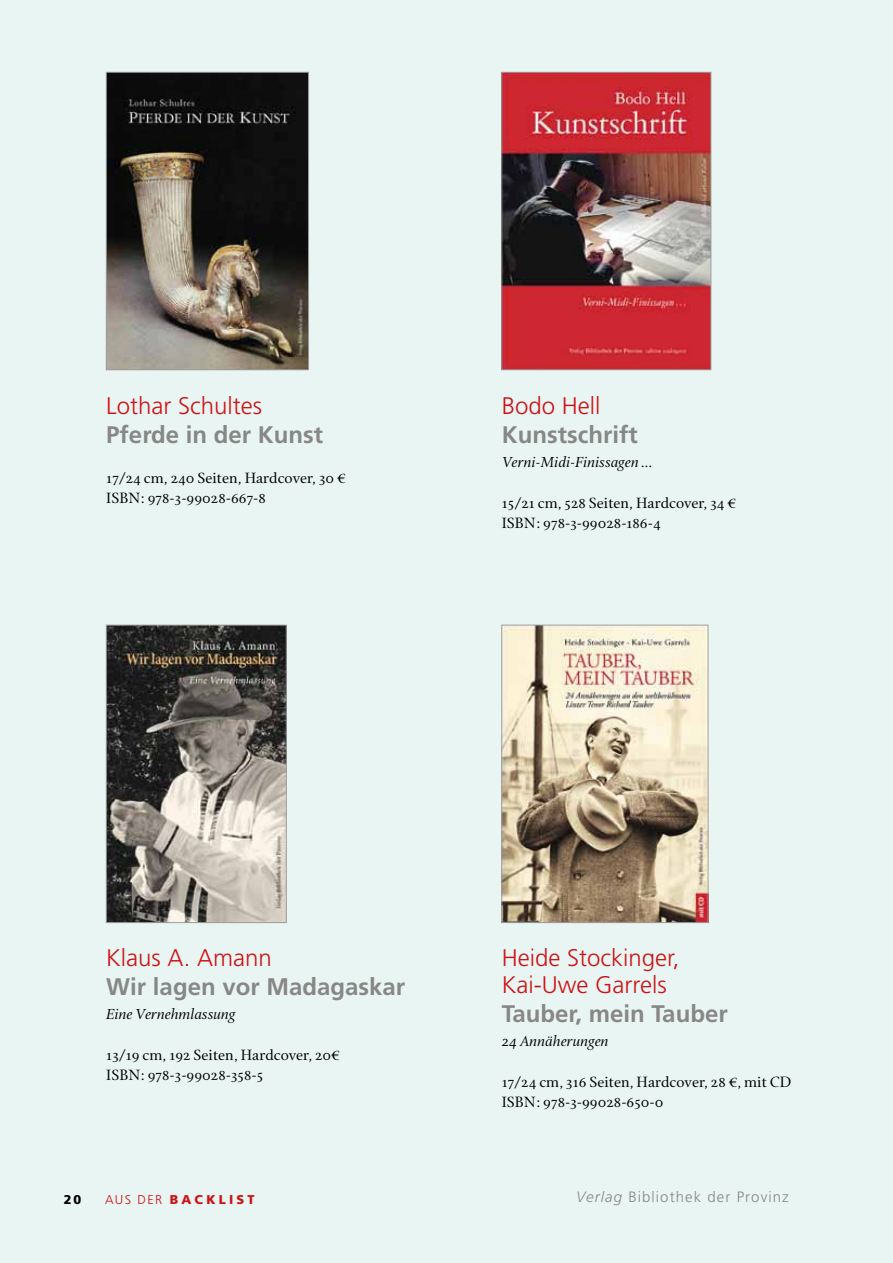
<style>
.page{position:relative;width:893px;height:1263px;background:#e9f5f3}
.page>*{position:absolute;margin:0;border:0;box-sizing:border-box;transform-origin:0 0}
.t1{font:700 24px "Frutiger";color:#878786}
.t2{font:300 24px/27px "Frutiger";color:#cd1316}
.t3{font:15.75px/20.2px "Cycles Eleven";color:#000}
.t4{font:italic 15.75px "Cycles Eleven";letter-spacing:-.005em;color:#000}
.t5{font:300 15px "Frutiger";letter-spacing:.07em;color:#878786}
.t6{font:900 12.75px "Frutiger";letter-spacing:.25em;color:#cd1316}
.t7{font:900 12.75px "Frutiger";color:#000}
.s1{font-weight:300}
.s2{font-style:italic}
</style>
<div class="page">
<img style="left:108px;top:627px;width:176px;height:294px">
<div style="left:106px;top:625px;width:180px;height:298px;border:1px solid #9c9d9d"></div>
<img style="left:108px;top:74px;width:199px;height:294px">
<div style="left:106px;top:72px;width:203px;height:298px;border:1px solid #9c9d9d"></div>
<img style="left:504px;top:627px;width:202px;height:294px">
<div style="left:502px;top:625px;width:206px;height:298px;border:1px solid #9c9d9d"></div>
<img style="left:504px;top:74px;width:205px;height:294px">
<div style="left:502px;top:72px;width:209px;height:298px;border:1px solid #9c9d9d"></div>
<h1 class="t2" style="left:106px;top:392px;width:157px">Lothar Schultes</h1>
<h1 class="t1" style="left:106px;top:420px;width:218px">Pferde in der Kunst</h1>
<p class="t3" style="left:106px;top:468px;width:241px">17/24 cm, 240 Seiten, Hardcover, 30 ¤<br>ISBN: 978-3-99028-667-8</p>
<h1 class="t2" style="left:502px;top:392px;width:100px">Bodo Hell</h1>
<h1 class="t1" style="left:502px;top:420px;width:137px">Kunstschrift</h1>
<p class="t4" style="left:502px;top:453px;width:152px">Verni-Midi-Finissagen …</p>
<p class="t3" style="left:502px;top:492px;width:236px">15/21 cm, 528 Seiten, Hardcover, 34 ¤<br>ISBN: 978-3-99028-186-4</p>
<h1 class="t2" style="left:106px;top:944px;width:167px">Klaus A. Amann</h1>
<h1 class="t1" style="left:106px;top:972px;width:300px">Wir lagen vor Madagaskar</h1>
<p class="t4" style="left:106px;top:1005px;width:131px">Eine Vernehmlassung</p>
<p class="t3" style="left:106px;top:1045px;width:235px">13/19 cm, 192 Seiten, Hardcover, 20¤<br>ISBN: 978-3-99028-358-5</p>
<h1 class="t2" style="left:502px;top:944px;width:179px">Heide Stockinger,<br>Kai-Uwe Garrels</h1>
<h1 class="t1" style="left:502px;top:999px;width:227px">Tauber, mein Tauber</h1>
<p class="t4" style="left:502px;top:1032px;width:108px">24 Annäherungen</p>
<p class="t3" style="left:502px;top:1072px;width:291px">17/24 cm, 316 Seiten, Hardcover, 28 ¤, mit CD<br>ISBN: 978-3-99028-650-0</p>
<p class="t7" style="left:64px;top:1191px;width:19px">20</p>
<p class="t6" style="left:105px;top:1191px;width:151px"><span class="s1">aus der</span> BACKLIST</p>
<p class="t5" style="left:576px;top:1189px;width:214px"><span class="s2">Verlag</span> Bibliothek der Provinz</p>
</div>
